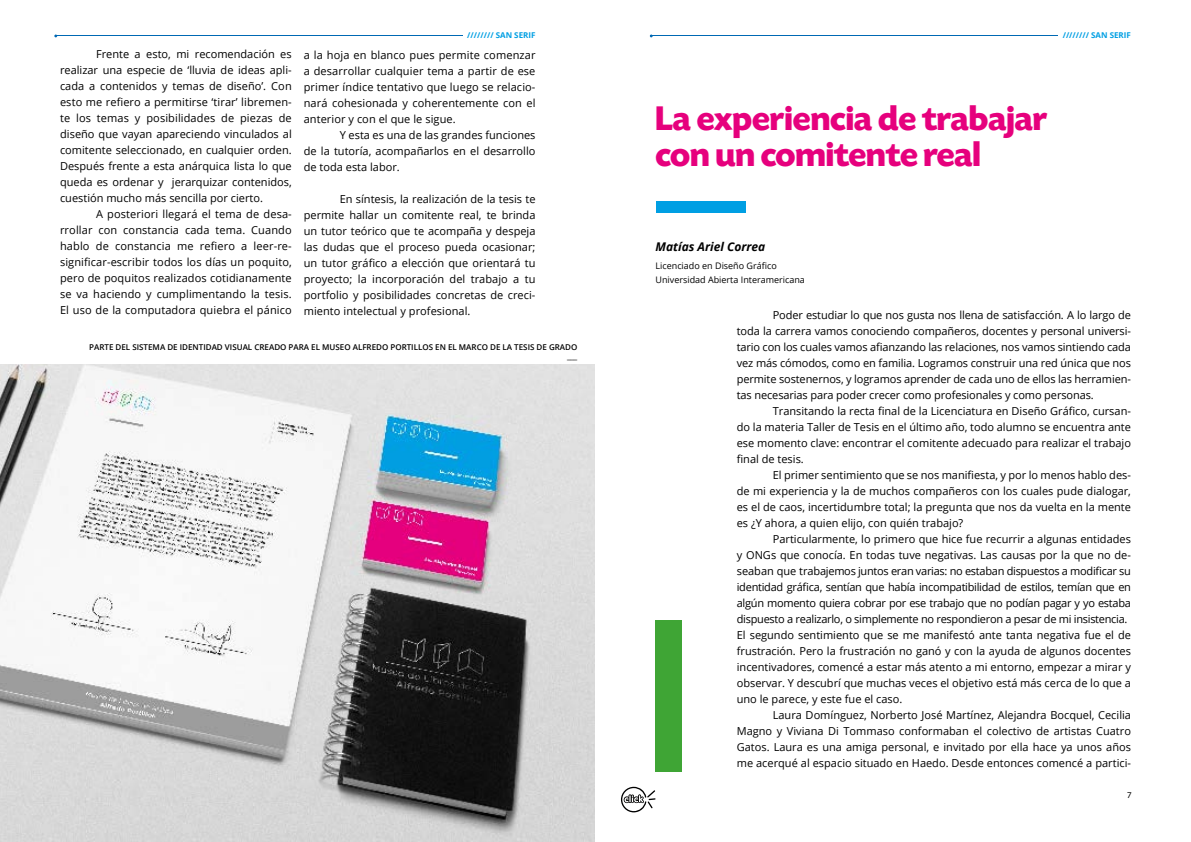
<style>
.page{position:relative;width:1191px;height:842px;background:#fff}
.page>*{position:absolute;margin:0;border:0;box-sizing:border-box;transform-origin:0 0}
.t1{font:700 36px/36px "Today SHOP";color:#e6007d}
.t2{font:italic 700 12px "Open Sans";color:#000}
.t3{font:11px/16px "Open Sans";color:#000;text-align:justify}
.t4{font:9px/14px "Open Sans";color:#000}
.t5{font:9px "Today SHOP";color:#000}
.t6{font:600 8px/9.6px "Open Sans";color:#000;text-align:right}
.t7{font:700 8px "Open Sans";color:#009fe3}
</style>
<div class="page">
<hr style="left:55px;top:36px;width:407px;height:1px;background:#0069b4">
<hr style="left:650px;top:36px;width:408px;height:1px;background:#0069b4">
<svg style="left:621px;top:787px;width:34px;height:25px"></svg>
<img style="left:0;top:364px;width:595px;height:478px">
<div style="left:655px;top:621px;width:27px;height:151px;background:#3fa535"></div>
<div style="left:656px;top:202px;width:89px;height:11px;background:#009fe3"></div>
<p class="t7" style="left:467px;top:30px;width:70px">//////// SAN SERIF</p>
<p class="t7" style="left:1062px;top:30px;width:70px">//////// SAN SERIF</p>
<p class="t3" style="left:60px;top:46px;width:233px;text-indent:36px">Frente a esto, mi recomendación es realizar una especie de ‘lluvia de ideas apli&shy;cada a contenidos y temas de diseño’. Con esto me refiero a permitirse ‘tirar’ libremen&shy;te los temas y posibilidades de piezas de diseño que vayan apareciendo vinculados al comitente seleccionado, en cualquier orden.<br>Después frente a esta anárquica lista lo que queda es ordenar y jerarquizar contenidos, cuestión mucho más sencilla por cierto.</p>
<p class="t3" style="left:60px;top:206px;width:233px;text-indent:36px">A posteriori llegará el tema de desa&shy;rrollar con constancia cada tema. Cuando hablo de constancia me refiero a leer-re&shy;significar-escribir todos los días un poquito, pero de poquitos realizados cotidianamente se va haciendo y cumplimentando la tesis.<br>El uso de la computadora quiebra el pánico</p>
<p class="t3" style="left:304px;top:46px;width:233px">a la hoja en blanco pues permite comenzar a desarrollar cualquier tema a partir de ese primer índice tentativo que luego se relacio&shy;nará cohesionada y coherentemente con el anterior y con el que le sigue.</p>
<p class="t3" style="left:304px;top:126px;width:233px;text-indent:36px">Y esta es una de las grandes funciones de la tutoría, acompañarlos en el desarrollo de toda esta labor.</p>
<p class="t3" style="left:304px;top:190px;width:233px;text-indent:36px">En síntesis, la realización de la tesis te permite hallar un comitente real, te brinda un tutor teórico que te acompaña y despeja las dudas que el proceso pueda ocasionar; un tutor gráfico a elección que orientará tu proyecto; la incorporación del trabajo a tu portfolio y posibilidades concretas de creci&shy;miento intelectual y profesional.</p>
<p class="t6" style="left:89px;top:342px;width:490px">PARTE DEL SISTEMA DE IDENTIDAD VISUAL CREADO PARA EL MUSEO ALFREDO PORTILLOS EN EL MARCO DE LA TESIS DE GRADO ___</p>
<h1 class="t1" style="left:655px;top:102px;width:393px">La experiencia de trabajar con un comitente real</h1>
<p class="t2" style="left:655px;top:238px;width:111px">Matías Ariel Correa</p>
<p class="t4" style="left:655px;top:258px;width:151px">Licenciado en Diseño Gráfico<br>Universidad Abierta Interamericana</p>
<p class="t3" style="left:736px;top:307px;width:396px;text-indent:36px">Poder estudiar lo que nos gusta nos llena de satisfacción. A lo largo de toda la carrera vamos conociendo compañeros, docentes y personal universi&shy;tario con los cuales vamos afianzando las relaciones, nos vamos sintiendo cada vez más cómodos, como en familia. Logramos construir una red única que nos permite sostenernos, y logramos aprender de cada uno de ellos las herramien&shy;tas necesarias para poder crecer como profesionales y como personas.</p>
<p class="t3" style="left:736px;top:403px;width:396px;text-indent:36px">Transitando la recta final de la Licenciatura en Diseño Gráfico, cursan&shy;do la materia Taller de Tesis en el último año, todo alumno se encuentra ante ese momento clave: encontrar el comitente adecuado para realizar el trabajo final de tesis.</p>
<p class="t3" style="left:737px;top:467px;width:396px;text-indent:36px">El primer sentimiento que se nos manifiesta, y por lo menos hablo des&shy;de mi experiencia y la de muchos compañeros con los cuales pude dialogar, es el de caos, incertidumbre total; la pregunta que nos da vuelta en la mente es ¿Y ahora, a quien elijo, con quién trabajo?</p>
<p class="t3" style="left:737px;top:531px;width:396px;text-align:left;text-indent:36px">Particularmente, lo primero que hice fue recurrir a algunas entidades y ONGs que conocía. En todas tuve negativas. Las causas por la que no de&shy;seaban que trabajemos juntos eran varias: no estaban dispuestos a modificar su identidad gráfica, sentían que había incompatibilidad de estilos, temían que en algún momento quiera cobrar por ese trabajo que no podían pagar y yo estaba dispuesto a realizarlo, o simplemente no respondieron a pesar de mi insistencia.<br>El segundo sentimiento que se me manifestó ante tanta negativa fue el de frustración. Pero la frustración no ganó y con la ayuda de algunos docentes incentivadores, comencé a estar más atento a mi entorno, empezar a mirar y observar. Y descubrí que muchas veces el objetivo está más cerca de lo que a uno le parece, y este fue el caso.</p>
<p class="t3" style="left:737px;top:707px;width:396px;text-indent:36px">Laura Domínguez, Norberto José Martínez, Alejandra Bocquel, Cecilia Magno y Viviana Di Tommaso conformaban el colectivo de artistas Cuatro Gatos. Laura es una amiga personal, e invitado por ella hace ya unos años me acerqué al espacio situado en Haedo. Desde entonces comencé a partici-</p>
<p class="t5" style="left:1127px;top:791px;width:5px">7</p>
</div>
